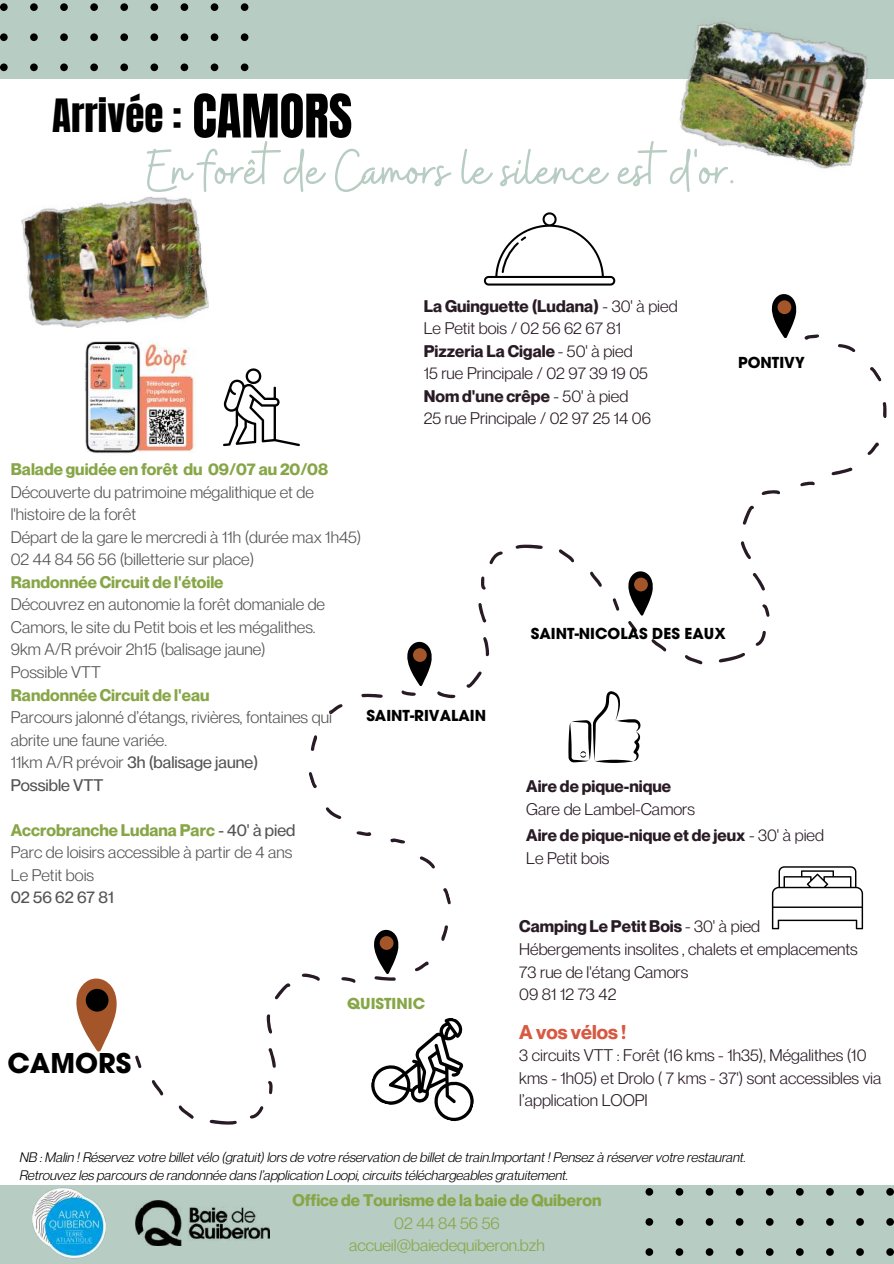
<style>
.page{position:relative;width:894px;height:1264px;background:#fff}
.page>*{position:absolute;margin:0;border:0;box-sizing:border-box;transform-origin:0 0}
.t1{font:60.15px "Buffalo";color:#b7ccc2}
.t2{font:39px "Anton";color:#000}
.t3{font:700 27px "ITC Avant Garde W1 G";color:#000}
.t4{font:700 19.5px "Neue Montreal";color:#d75942}
.t5{font:16.5px/22.5px "Neue Montreal";color:#545454}
.t6{font:16.5px/22.5px "Neue Montreal";color:#291b25}
.t7{font:700 16.5px "Neue Montreal";color:#87a647}
.t8{font:700 16.5px/22.5px "Neue Montreal";color:#291b25}
.t9{font:16.5px/22.5px "Neue Montreal";color:#87a647;text-align:center}
.t10{font:500 16.5px "Neue Montreal";color:#545454}
.t11{font:700 15px "ITC Avant Garde W1 G";color:#000}
.t12{font:700 15px "ITC Avant Garde W1 G";color:#87a647}
.t13{font:italic 13.5px/18px "Neue Montreal";color:#000}
.s1{font-size:51px}
.s2{font-weight:700}
.s3{font-weight:500}
.s4{font-weight:700;color:#87a647}
.s5{font-weight:400}
</style>
<div class="page">
<div style="left:0;top:1185px;width:893px;height:78px;background:#b7ccc2"></div>
<div style="left:0;top:0;width:893px;height:78px;background:#b7ccc2"></div>
<svg style="left:645px;top:1187px;width:8px;height:8px"></svg>
<svg style="left:675px;top:1187px;width:8px;height:8px"></svg>
<svg style="left:705px;top:1187px;width:8px;height:8px"></svg>
<svg style="left:735px;top:1187px;width:8px;height:8px"></svg>
<svg style="left:765px;top:1187px;width:8px;height:8px"></svg>
<svg style="left:795px;top:1187px;width:8px;height:8px"></svg>
<svg style="left:825px;top:1187px;width:8px;height:8px"></svg>
<svg style="left:855px;top:1187px;width:8px;height:8px"></svg>
<svg style="left:886px;top:1187px;width:7px;height:8px"></svg>
<div style="left:645px;top:1218px;width:8px;height:7px;background:#000;border-radius:50%"></div>
<div style="left:675px;top:1218px;width:8px;height:7px;background:#000;border-radius:50%"></div>
<div style="left:705px;top:1218px;width:8px;height:7px;background:#000;border-radius:50%"></div>
<div style="left:735px;top:1218px;width:8px;height:7px;background:#000;border-radius:50%"></div>
<div style="left:765px;top:1218px;width:8px;height:7px;background:#000;border-radius:50%"></div>
<div style="left:795px;top:1218px;width:8px;height:7px;background:#000;border-radius:50%"></div>
<svg style="left:825px;top:1218px;width:8px;height:7px"></svg>
<svg style="left:855px;top:1218px;width:8px;height:7px"></svg>
<div style="left:886px;top:1218px;width:7px;height:7px;background:#000;border-radius:50%"></div>
<div style="left:645px;top:1248px;width:8px;height:7px;background:#000;border-radius:50%"></div>
<div style="left:675px;top:1248px;width:8px;height:7px;background:#000;border-radius:50%"></div>
<div style="left:705px;top:1248px;width:8px;height:7px;background:#000;border-radius:50%"></div>
<div style="left:735px;top:1248px;width:8px;height:7px;background:#000;border-radius:50%"></div>
<div style="left:765px;top:1248px;width:8px;height:7px;background:#000;border-radius:50%"></div>
<div style="left:795px;top:1248px;width:8px;height:7px;background:#000;border-radius:50%"></div>
<svg style="left:825px;top:1248px;width:8px;height:7px"></svg>
<svg style="left:855px;top:1248px;width:8px;height:7px"></svg>
<div style="left:886px;top:1248px;width:7px;height:7px;background:#000;border-radius:50%"></div>
<div style="left:0;top:3px;width:8px;height:8px;background:#000;border-radius:50%"></div>
<div style="left:30px;top:3px;width:8px;height:8px;background:#000;border-radius:50%"></div>
<div style="left:60px;top:3px;width:8px;height:8px;background:#000;border-radius:50%"></div>
<div style="left:90px;top:3px;width:8px;height:8px;background:#000;border-radius:50%"></div>
<div style="left:120px;top:3px;width:8px;height:8px;background:#000;border-radius:50%"></div>
<div style="left:150px;top:3px;width:8px;height:8px;background:#000;border-radius:50%"></div>
<div style="left:180px;top:3px;width:8px;height:8px;background:#000;border-radius:50%"></div>
<div style="left:210px;top:3px;width:8px;height:8px;background:#000;border-radius:50%"></div>
<div style="left:241px;top:3px;width:7px;height:8px;background:#000;border-radius:50%"></div>
<div style="left:0;top:33px;width:8px;height:8px;background:#000;border-radius:50%"></div>
<div style="left:30px;top:33px;width:8px;height:8px;background:#000;border-radius:50%"></div>
<div style="left:60px;top:33px;width:8px;height:8px;background:#000;border-radius:50%"></div>
<div style="left:90px;top:33px;width:8px;height:8px;background:#000;border-radius:50%"></div>
<div style="left:120px;top:33px;width:8px;height:8px;background:#000;border-radius:50%"></div>
<div style="left:150px;top:33px;width:8px;height:8px;background:#000;border-radius:50%"></div>
<div style="left:180px;top:33px;width:8px;height:8px;background:#000;border-radius:50%"></div>
<div style="left:210px;top:33px;width:8px;height:8px;background:#000;border-radius:50%"></div>
<div style="left:241px;top:33px;width:7px;height:8px;background:#000;border-radius:50%"></div>
<div style="left:0;top:63px;width:8px;height:8px;background:#000;border-radius:50%"></div>
<div style="left:30px;top:63px;width:8px;height:8px;background:#000;border-radius:50%"></div>
<div style="left:60px;top:63px;width:8px;height:8px;background:#000;border-radius:50%"></div>
<div style="left:90px;top:63px;width:8px;height:8px;background:#000;border-radius:50%"></div>
<div style="left:120px;top:63px;width:8px;height:8px;background:#000;border-radius:50%"></div>
<div style="left:150px;top:63px;width:8px;height:8px;background:#000;border-radius:50%"></div>
<div style="left:180px;top:63px;width:8px;height:8px;background:#000;border-radius:50%"></div>
<div style="left:210px;top:63px;width:8px;height:8px;background:#000;border-radius:50%"></div>
<div style="left:241px;top:63px;width:7px;height:8px;background:#000;border-radius:50%"></div>
<img style="left:668px;top:21px;width:212px;height:148px">
<img style="left:21px;top:196px;width:188px;height:132px">
<svg style="left:223px;top:368px;width:76px;height:78px"></svg>
<svg style="left:771px;top:866px;width:91px;height:63px"></svg>
<svg style="left:484px;top:212px;width:131px;height:73px"></svg>
<img style="left:135px;top:1200px;width:134px;height:45px">
<svg style="left:309px;top:544px;width:332px;height:275px"></svg>
<svg style="left:568px;top:699px;width:72px;height:64px"></svg>
<img style="left:33px;top:1187px;width:73px;height:72px">
<svg style="left:97px;top:831px;width:354px;height:294px"></svg>
<svg style="left:549px;top:334px;width:338px;height:365px"></svg>
<svg style="left:628px;top:571px;width:24px;height:44px"></svg>
<div style="left:634px;top:577px;width:13px;height:14px;background:#a4562a;border-radius:50%"></div>
<svg style="left:771px;top:294px;width:25px;height:44px"></svg>
<div style="left:777px;top:300px;width:14px;height:14px;background:#a4562a;border-radius:50%"></div>
<svg style="left:407px;top:642px;width:24px;height:43px"></svg>
<div style="left:413px;top:648px;width:13px;height:14px;background:#a4562a;border-radius:50%"></div>
<svg style="left:374px;top:929px;width:24px;height:44px"></svg>
<div style="left:379px;top:936px;width:14px;height:13px;background:#a4562a;border-radius:50%"></div>
<svg style="left:76px;top:978px;width:41px;height:73px"></svg>
<div style="left:86px;top:988px;width:22px;height:23px;background:#000;border-radius:50%"></div>
<img style="left:85px;top:341px;width:110px;height:113px">
<svg style="left:367px;top:1002px;width:107px;height:123px"></svg>
<h2 class="t2" style="left:52px;top:88px;width:301px">Arrivée : <span class="s1">CAMORS</span></h2>
<h1 class="t1" style="left:147px;top:132px;width:589px">En forêt de Camors le silence est d'or.</h1>
<p class="t6" style="left:423px;top:294px;width:255px"><span class="s2">La Guinguette (Ludana)</span> - 30' à pied<br>Le Petit bois / 02 56 62 67 81<br><span class="s2">Pizzeria La Cigale</span> - 50' à pied<br>15 rue Principale / 02 97 39 19 05<br><span class="s2">Nom d'une crêpe</span> - 50' à pied<br>25 rue Principale / 02 97 25 14 06</p>
<p class="t11" style="left:738px;top:357px;width:68px">PONTIVY</p>
<p class="t7" style="left:11px;top:459px;width:319px">Balade guidée en forêt du 09/07 au 20/08</p>
<p class="t5" style="left:11px;top:480px;width:352px">Découverte du patrimoine mégalithique et de l'histoire de la forêt<br>Départ de la gare le mercredi à 11h (durée max 1h45)<br>02 44 84 56 56 (billetterie sur place)</p>
<p class="t7" style="left:11px;top:572px;width:214px">Randonnée Circuit de l'étoile</p>
<p class="t5" style="left:11px;top:593px;width:316px">Découvrez en autonomie la forêt domaniale de Camors, le site du Petit bois et les mégalithes.<br>9km A/R prévoir 2h15 (balisage jaune)<br>Possible VTT</p>
<p class="t7" style="left:11px;top:684px;width:200px">Randonnée Circuit de l'eau</p>
<p class="t5" style="left:11px;top:705px;width:322px">Parcours jalonné d’étangs, rivières, fontaines qui abrite une faune variée.<br>11km A/R prévoir <span class="s3">3h (balisage jaune)<br>Possible VTT</span></p>
<p class="t5" style="left:11px;top:818px;width:286px"><span class="s4">Accrobranche Ludana Parc</span> <span class="s3">- 40' à pied<br></span>Parc de loisirs accessible à partir de 4 ans<br>Le Petit bois</p>
<p class="t10" style="left:11px;top:887px;width:104px">02 56 62 67 81</p>
<p class="t11" style="left:366px;top:709px;width:121px">SAINT-RIVALAIN</p>
<h3 class="t3" style="left:7px;top:1052px;width:125px">CAMORS</h3>
<p class="t12" style="left:347px;top:997px;width:79px">QUISTINIC</p>
<p class="t11" style="left:531px;top:627px;width:196px">SAINT-NICOLAS DES EAUX</p>
<p class="t8" style="left:526px;top:775px;width:146px">Aire de pique-nique</p>
<p class="t6" style="left:526px;top:797px;width:170px">Gare de Lambel-Camors</p>
<p class="t8" style="left:526px;top:824px;width:299px">Aire de pique-nique et de jeux <span class="s5">- 30' à pied<br>Le Petit bois</span></p>
<p class="t6" style="left:519px;top:915px;width:340px"><span class="s2">Camping Le Petit Bois</span> - 30' à pied<br>Hébergements insolites , chalets et emplacements<br>73 rue de l'étang Camors<br>09 81 12 73 42</p>
<p class="t4" style="left:519px;top:1019px;width:108px">A vos vélos !</p>
<p class="t6" style="left:519px;top:1043px;width:363px">3 circuits VTT : Forêt (16 kms - 1h35), Mégalithes (10 kms - 1h05) et Drolo ( 7 kms - 37') sont accessibles via l’application LOOPI</p>
<p class="t13" style="left:20px;top:1147px;width:727px">NB : Malin ! Réservez votre billet vélo (gratuit) lors de votre réservation de billet de train.Important ! Pensez à réserver votre restaurant.<br>Retrouvez les parcours de randonnée dans l’application Loopi, circuits téléchargeables gratuitement.</p>
<p class="t7" style="left:292px;top:1190px;width:310px">Office de Tourisme de la baie de Quiberon</p>
<p class="t9" style="left:349px;top:1211px;width:197px">02 44 84 56 56 accueil@baiedequiberon.bzh</p>
</div>
